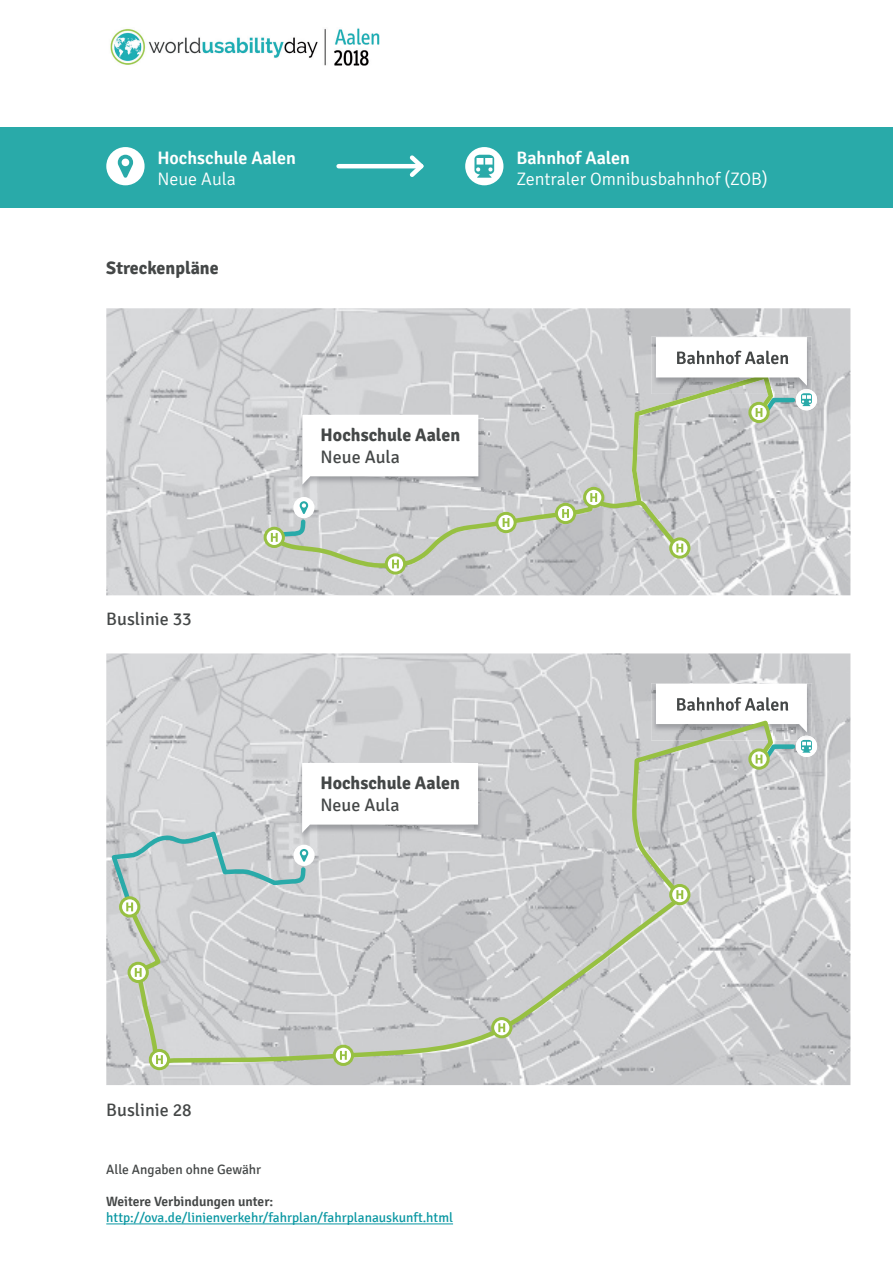
<style>
.page{position:relative;width:893px;height:1263px;background:#fff}
.page>*{position:absolute;margin:0;border:0;box-sizing:border-box;transform-origin:0 0}
.t1{font:700 18px "Signika";color:#444747}
.t2{font:18px "Signika";color:#444747}
.t3{font:300 18px "Signika";color:#fff}
.t4{font:600 18px "Signika";color:#fff}
.t5{font:13.5px "Signika";color:#0997a2}
.t6{font:600 13.5px "Signika";color:#444747}
.t7{font:13.5px "Signika";color:#444747}
</style>
<div class="page">
<img style="left:110px;top:28px;width:270px;height:37px">
<div style="left:0;top:128px;width:893px;height:80px;background:#29aaa9"></div>
<div style="left:108px;top:149px;width:35px;height:35px;background:#fff;border-radius:50%"></div>
<div style="left:106px;top:147px;width:39px;height:38px;border:3px solid #fff;border-radius:50%"></div>
<svg style="left:118px;top:155px;width:15px;height:23px"></svg>
<div style="left:467px;top:149px;width:35px;height:35px;background:#fff;border-radius:50%"></div>
<div style="left:465px;top:147px;width:38px;height:38px;border:3px solid #fff;border-radius:50%"></div>
<svg style="left:474px;top:155px;width:20px;height:23px"></svg>
<hr style="left:339px;top:164px;width:82px;height:4px;background:#fff">
<svg style="left:406px;top:155px;width:18px;height:22px"></svg>
<img style="left:106px;top:308px;width:744px;height:287px">
<div style="left:385px;top:553px;width:21px;height:22px;border:3px solid #97c042;border-radius:50%"></div>
<img style="left:106px;top:653px;width:744px;height:432px">
<svg style="left:126px;top:892px;width:561px;height:176px"></svg>
<svg style="left:493px;top:1018px;width:18px;height:19px"></svg>
<div style="left:491px;top:1017px;width:21px;height:21px;border:3px solid #97c042;border-radius:50%"></div>
<svg style="left:498px;top:1023px;width:7px;height:9px"></svg>
<svg style="left:334px;top:1046px;width:18px;height:18px"></svg>
<div style="left:333px;top:1045px;width:21px;height:21px;border:3px solid #97c042;border-radius:50%"></div>
<svg style="left:340px;top:1051px;width:7px;height:9px"></svg>
<svg style="left:150px;top:1050px;width:19px;height:19px"></svg>
<div style="left:149px;top:1049px;width:21px;height:21px;border:3px solid #97c042;border-radius:50%"></div>
<svg style="left:156px;top:1055px;width:7px;height:9px"></svg>
<svg style="left:129px;top:963px;width:18px;height:18px"></svg>
<div style="left:128px;top:962px;width:21px;height:21px;border:3px solid #97c042;border-radius:50%"></div>
<svg style="left:135px;top:968px;width:7px;height:9px"></svg>
<hr style="left:106px;top:1223px;width:347px;height:1px;background:#0997a2">
<svg style="left:121px;top:898px;width:18px;height:18px"></svg>
<div style="left:119px;top:896px;width:21px;height:21px;border:3px solid #97c042;border-radius:50%"></div>
<div style="left:264px;top:527px;width:21px;height:21px;border:3px solid #97c042;border-radius:50%"></div>
<svg style="left:267px;top:337px;width:550px;height:234px"></svg>
<img style="left:297px;top:762px;width:186px;height:79px">
<svg style="left:109px;top:763px;width:369px;height:148px"></svg>
<svg style="left:629px;top:564px;width:147px;height:341px"></svg>
<svg style="left:671px;top:885px;width:18px;height:19px"></svg>
<div style="left:669px;top:884px;width:21px;height:21px;border:3px solid #97c042;border-radius:50%"></div>
<svg style="left:676px;top:890px;width:7px;height:9px"></svg>
<div style="left:748px;top:748px;width:22px;height:22px;border:3px solid #97c042;border-radius:50%"></div>
<svg style="left:656px;top:684px;width:161px;height:83px"></svg>
<h1 class="t4" style="left:157px;top:147px;width:140px">Hochschule Aalen</h1>
<h1 class="t3" style="left:157px;top:170px;width:80px">Neue Aula</h1>
<h1 class="t1" style="left:106px;top:257px;width:114px">Streckenpläne</h1>
<h1 class="t4" style="left:516px;top:147px;width:115px">Bahnhof Aalen</h1>
<h1 class="t3" style="left:516px;top:170px;width:253px">Zentraler Omnibusbahnhof (ZOB)</h1>
<h1 class="t2" style="left:106px;top:609px;width:87px">Buslinie 33</h1>
<h1 class="t1" style="left:321px;top:424px;width:141px">Hochschule Aalen</h1>
<h1 class="t2" style="left:321px;top:446px;width:81px">Neue Aula</h1>
<h1 class="t1" style="left:320px;top:772px;width:141px">Hochschule Aalen</h1>
<h1 class="t2" style="left:320px;top:795px;width:81px">Neue Aula</h1>
<h1 class="t2" style="left:106px;top:1100px;width:87px">Buslinie 28</h1>
<p class="t7" style="left:106px;top:1161px;width:156px">Alle Angaben ohne Gewähr</p>
<p class="t6" style="left:106px;top:1193px;width:169px">Weitere Verbindungen unter:</p>
<p class="t5" style="left:106px;top:1210px;width:348px">http://ova.de/linienverkehr/fahrplan/fahrplanauskunft.html</p>
</div>
